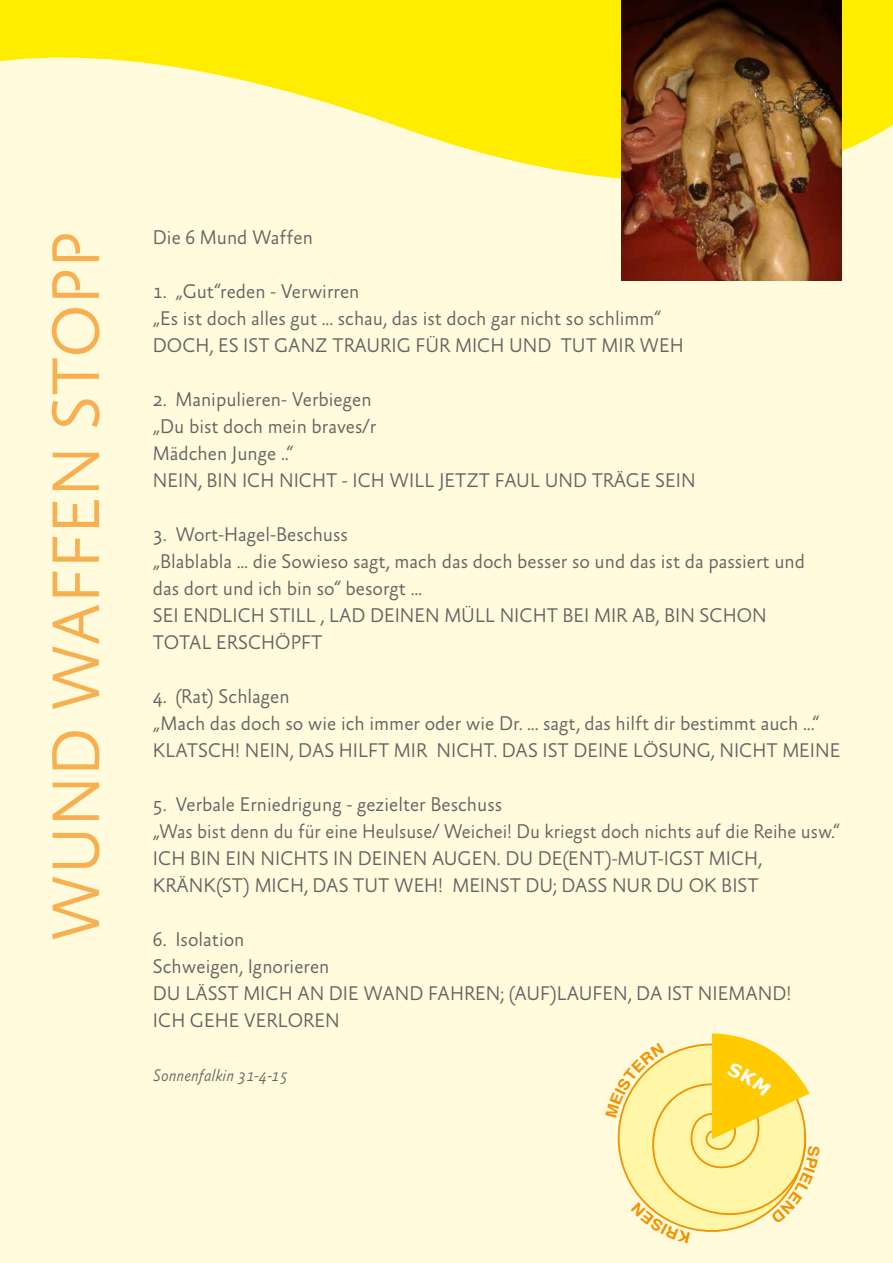
<style>
.page{position:relative;width:893px;height:1263px;background:#fffbdc}
.page>*{position:absolute;margin:0;border:0;box-sizing:border-box;transform-origin:0 0}
.t1{font:300 67.95px "Absara Sans OT";letter-spacing:.01em;color:#f8af4f}
.t2{font:300 20.1px/27px "Absara Sans OT";color:#646363;scale:.96 1}
.t3{font:italic 300 16.95px "Absara Sans OT";color:#646363;scale:.96 1}
</style>
<div class="page">
<svg style="left:0;top:0;width:893px;height:271px"></svg>
<img style="left:622px;top:0;width:220px;height:281px">
<svg style="left:617px;top:1033px;width:193px;height:199px"></svg>
<h1 class="t1" style="left:40px;top:941px;width:712px;rotate:-90deg">WUND WAFFEN STOPP</h1>
<p class="t2" style="left:153px;top:225px;width:168px">Die 6 Mund Waffen</p>
<p class="t2" style="left:153px;top:279px;width:554px">1. „Gut“reden - Verwirren<br>„Es ist doch alles gut ... schau, das ist doch gar nicht so schlimm“<br>DOCH, ES IST GANZ TRAURIG FÜR MICH UND TUT MIR WEH</p>
<p class="t2" style="left:153px;top:387px;width:567px">2. Manipulieren- Verbiegen<br>„Du bist doch mein braves/r<br>Mädchen Junge ..“<br>NEIN, BIN ICH NICHT - ICH WILL JETZT FAUL UND TRÄGE SEIN</p>
<p class="t2" style="left:153px;top:522px;width:681px">3. Wort-Hagel-Beschuss<br>„Blablabla ... die Sowieso sagt, mach das doch besser so und das ist da passiert und das dort und ich bin so“ besorgt ...<br>SEI ENDLICH STILL , LAD DEINEN MÜLL NICHT BEI MIR AB, BIN SCHON TOTAL ERSCHÖPFT</p>
<p class="t2" style="left:153px;top:684px;width:717px">4. (Rat) Schlagen<br>„Mach das doch so wie ich immer oder wie Dr. ... sagt, das hilft dir bestimmt auch ...“<br>KLATSCH! NEIN, DAS HILFT MIR NICHT. DAS IST DEINE LÖSUNG, NICHT MEINE</p>
<p class="t2" style="left:153px;top:792px;width:717px">5. Verbale Erniedrigung - gezielter Beschuss<br>„Was bist denn du für eine Heulsuse/ Weichei! Du kriegst doch nichts auf die Reihe usw.“ ICH BIN EIN NICHTS IN DEINEN AUGEN. DU DE(ENT)-MUT-IGST MICH, KRÄNK(ST) MICH, DAS TUT WEH! MEINST DU; DASS NUR DU OK BIST</p>
<p class="t2" style="left:153px;top:927px;width:666px">6. Isolation<br>Schweigen, Ignorieren<br>DU LÄSST MICH AN DIE WAND FAHREN; (AUF)LAUFEN, DA IST NIEMAND!<br>ICH GEHE VERLOREN</p>
<p class="t3" style="left:153px;top:1066px;width:142px">Sonnenfalkin 31-4-15</p>
</div>
